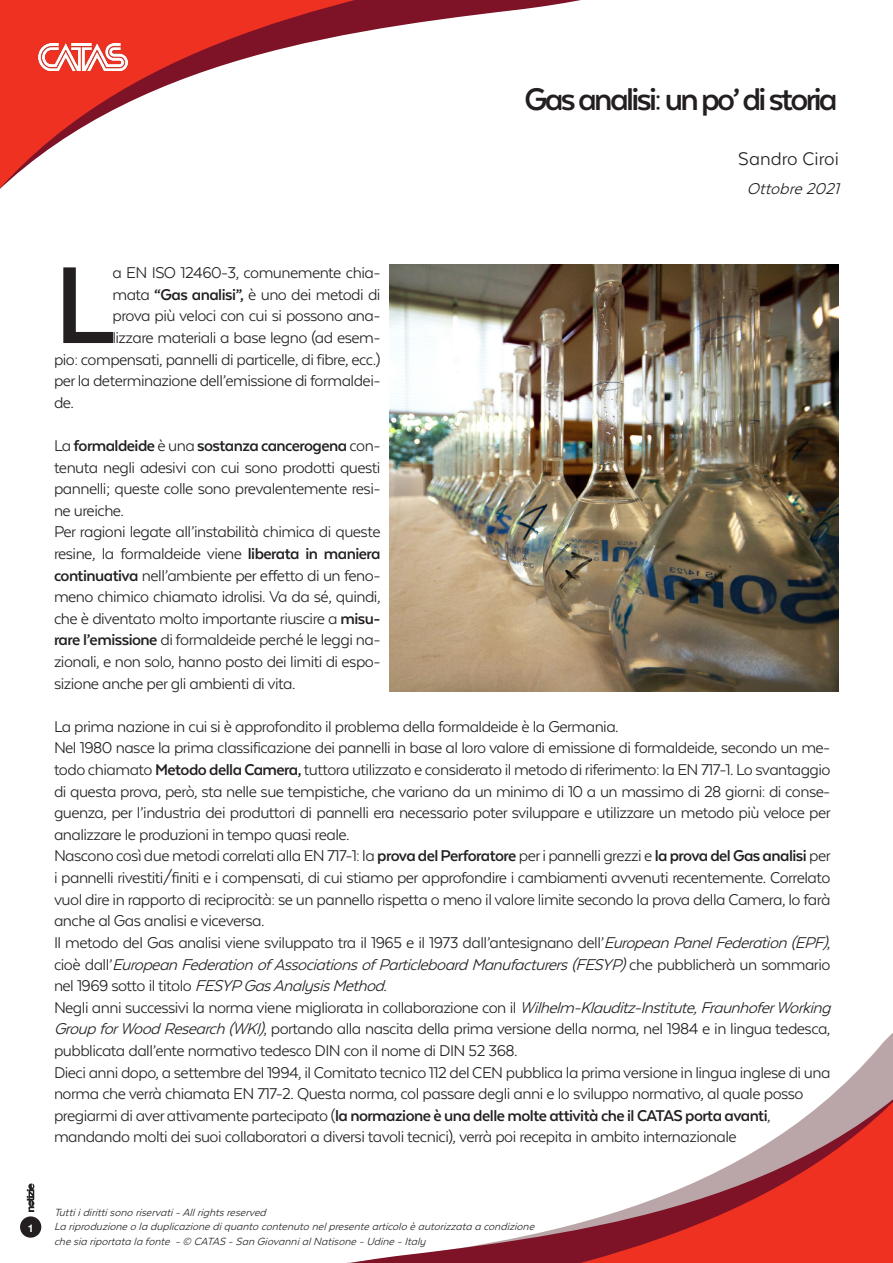
<style>
.page{position:relative;width:893px;height:1263px;background:#fff}
.page>*{position:absolute;margin:0;border:0;box-sizing:border-box;transform-origin:0 0}
.t1{font:700 126px "Texta Alt";color:#231f20}
.t2{font:700 36px "Texta Alt";letter-spacing:-.075em;color:#231f20}
.t3{font:21px "Texta Alt";color:#231f20}
.t4{font:18px/21.6px "Texta Alt";letter-spacing:-.03em;color:#231f20;text-align:justify}
.t5{font:italic 18px "Texta Alt";color:#231f20}
.t6{font:italic 12px "Texta Alt";color:#231f20}
.t7{font:700 10.5px "Helvetica Neue";color:#fff}
.s1{font-weight:700}
.s2{font-style:italic}
</style>
<div class="page">
<svg style="left:0;top:0;width:839px;height:265px"></svg>
<svg style="left:20px;top:1033px;width:873px;height:230px"></svg>
<img style="left:38px;top:43px;width:89px;height:27px">
<div style="left:20px;top:1216px;width:21px;height:22px;background:#231f20;border-radius:50%"></div>
<svg style="left:27px;top:1183px;width:7px;height:29px"></svg>
<img style="left:389px;top:265px;width:450px;height:426px">
<p class="t2" style="left:524px;top:81px;width:315px">Gas analisi: un po’ di storia</p>
<p class="t3" style="left:738px;top:148px;width:102px">Sandro Ciroi</p>
<p class="t5" style="left:747px;top:179px;width:98px">Ottobre2021</p>
<p class="t1" style="left:54px;top:241px;width:64px">L</p>
<p class="t4" style="left:112px;top:262px;width:270px">a EN ISO 12460-3, comunemente chia-</p>
<p class="t4" style="left:112px;top:283px;width:270px">mata <span class="s1">“Gas analisi”,</span> è uno dei metodi di</p>
<p class="t4" style="left:112px;top:305px;width:270px">prova più veloci con cui si possono ana-</p>
<p class="t4" style="left:112px;top:327px;width:270px">lizzare materiali a base legno (ad esem-</p>
<p class="t4" style="left:54px;top:348px;width:328px">pio: compensati, pannelli di particelle, di fibre, ecc.)</p>
<p class="t4" style="left:54px;top:370px;width:328px">per la determinazione dell’emissione di formaldei-</p>
<p class="t4" style="left:54px;top:391px;width:22px">de.</p>
<p class="t4" style="left:54px;top:435px;width:328px">La <span class="s1">formaldeide</span> è una <span class="s1">sostanza cancerogena</span> con&shy;tenuta negli adesivi con cui sono prodotti questi pannelli; queste colle sono prevalentemente resi&shy;ne ureiche.</p>
<p class="t4" style="left:54px;top:521px;width:328px">Per ragioni legate all’instabilità chimica di queste resine, la formaldeide viene <span class="s1">liberata in maniera continuativa</span> nell’ambiente per effetto di un feno&shy;meno chimico chiamato idrolisi. Va da sé, quindi, che è diventato molto importante riuscire a <span class="s1">misu&shy;rare l’emissione</span> di formaldeide perché le leggi na&shy;zionali, e non solo, hanno posto dei limiti di espo&shy;sizione anche per gli ambienti di vita.</p>
<p class="t4" style="left:54px;top:715px;width:566px">La prima nazione in cui si è approfondito il problema della formaldeide è la Germania.</p>
<p class="t4" style="left:54px;top:737px;width:778px">Nel 1980 nasce la prima classificazione dei pannelli in base al loro valore di emissione di formaldeide, secondo un me&shy;todo chiamato <span class="s1">Metodo della Camera,</span> tuttora utilizzato e considerato il metodo di riferimento: la EN 717-1. Lo svantaggio di questa prova, però, sta nelle sue tempistiche, che variano da un minimo di 10 a un massimo di 28 giorni: di conse&shy;guenza, per l’industria dei produttori di pannelli era necessario poter sviluppare e utilizzare un metodo più veloce per analizzare le produzioni in tempo quasi reale.</p>
<p class="t4" style="left:54px;top:845px;width:778px">Nascono così due metodi correlati alla EN 717-1: la <span class="s1">prova del Perforatore</span> per i pannelli grezzi e <span class="s1">la prova del Gas analisi</span> per i pannelli rivestiti/finiti e i compensati, di cui stiamo per approfondire i cambiamenti avvenuti recentemente. Correlato vuol dire in rapporto di reciprocità: se un pannello rispetta o meno il valore limite secondo la prova della Camera, lo farà anche al Gas analisi e viceversa.</p>
<p class="t4" style="left:54px;top:931px;width:780px">Il metodo del Gas analisi viene sviluppato tra il 1965 e il 1973 dall’antesignano dell’<span class="s2">EuropeanPanelFederation(EPF)</span>, c i o è d a l l ’ <span class="s2">EuropeanFederationofAssociationsofParticleboardManufacturers(FESYP)</span>c h e p u b b l i c h e r à u n s o m m a r i o n e l 1 9 6 9 s o t t o i l t i t o l o <span class="s2">FESYPGasAnalysisMethod</span>.</p>
<p class="t4" style="left:54px;top:996px;width:783px;text-align:left">Negli anni successivi la norma viene migliorata in collaborazione con il <span class="s2">Wilhelm-Klauditz-Institute,FraunhoferWorking<br>GroupforWoodResearch(WKI)</span>, portando alla nascita della prima versione della norma, nel 1984 e in lingua tedesca, pubblicata dall’ente normativo tedesco DIN con il nome di DIN 52 368.</p>
<p class="t4" style="left:54px;top:1061px;width:778px;text-align:left">Dieci anni dopo, a settembre del 1994, il Comitato tecnico 112 del CEN pubblica la prima versione in lingua inglese di una norma che verrà chiamata EN 717-2. Questa norma, col passare degli anni e lo sviluppo normativo, al quale posso pregiarmi di aver attivamente partecipato (<span class="s1">la normazione è una delle molte attività che il CATAS porta avanti</span>, mandando molti dei suoi collaboratori a diversi tavoli tecnici), verrà poi recepita in ambito internazionale</p>
<p class="t7" style="left:28px;top:1220px;width:7px">1</p>
<p class="t6" style="left:54px;top:1206px;width:217px">Tuttiidirittisono riservati-Allrightsreserved</p>
<p class="t6" style="left:54px;top:1220px;width:485px">La riproduzioneo la duplicazionediquanto contenuto nelpresentearticolo èautorizzata a condizione</p>
<p class="t6" style="left:54px;top:1235px;width:376px">chesia riportata la fonte -© CATAS -San GiovannialNatisone-Udine-Italy</p>
</div>
